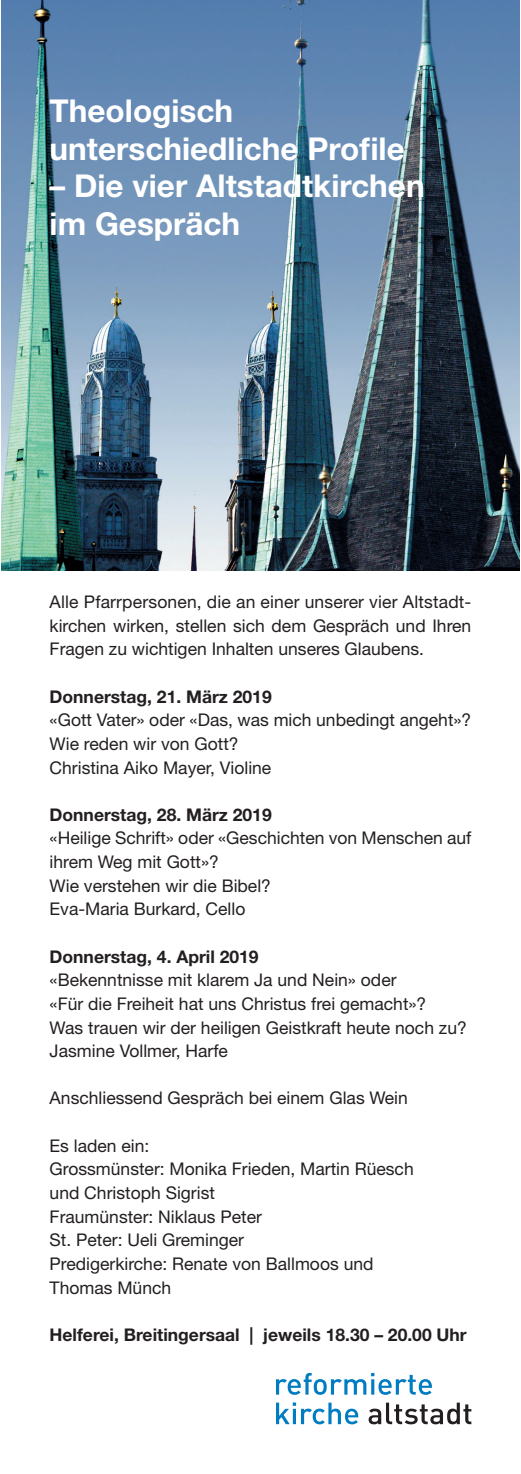
<style>
.page{position:relative;width:521px;height:1474px;background:#fff}
.page>*{position:absolute;margin:0;border:0;box-sizing:border-box;transform-origin:0 0}
.t1{font:700 31.5px/37.8px "Helvetica Neue LT Std";color:#fff}
.t2{font:17.5px/23.6px "Helvetica Neue LT Std";color:#231f20}
.t3{font:700 17.5px "Helvetica Neue LT Std";color:#231f20}
</style>
<div class="page">
<img style="left:1px;top:0;width:519px;height:570px">
<svg style="left:276px;top:1372px;width:156px;height:22px"></svg>
<svg style="left:276px;top:1402px;width:82px;height:22px"></svg>
<svg style="left:369px;top:1402px;width:102px;height:22px"></svg>
<h1 class="t1" style="left:50px;top:91px;width:357px">Theologisch unterschiedliche Profile</h1>
<h1 class="t1" style="left:50px;top:166px;width:377px">– Die vier Altstadtkirchen im Gespräch</h1>
<p class="t2" style="left:50px;top:590px;width:423px;text-align:justify">Alle Pfarrpersonen, die an einer unserer vier Altstadt&shy;kirchen wirken, stellen sich dem Gespräch und Ihren Fragen zu wichtigen Inhalten unseres Glaubens.</p>
<p class="t3" style="left:50px;top:685px;width:224px">Donnerstag, 21. März 2019</p>
<p class="t2" style="left:50px;top:708px;width:423px">«Gott Vater» oder «Das, was mich unbedingt angeht»?<br>Wie reden wir von Gott?<br>Christina Aiko Mayer, Violine</p>
<p class="t3" style="left:50px;top:803px;width:224px">Donnerstag, 28. März 2019</p>
<p class="t2" style="left:50px;top:826px;width:423px">«Heilige Schrift» oder «Geschichten von Menschen auf ihrem Weg mit Gott»?<br>Wie verstehen wir die Bibel?<br>Eva-Maria Burkard, Cello</p>
<p class="t3" style="left:50px;top:945px;width:211px">Donnerstag, 4. April 2019</p>
<p class="t2" style="left:50px;top:968px;width:419px">«Bekenntnisse mit klarem Ja und Nein» oder<br>«Für die Freiheit hat uns Christus frei gemacht»?<br>Was trauen wir der heiligen Geistkraft heute noch zu?<br>Jasmine Vollmer, Harfe</p>
<p class="t2" style="left:50px;top:1086px;width:360px">Anschliessend Gespräch bei einem Glas Wein</p>
<p class="t2" style="left:50px;top:1133px;width:366px">Es laden ein:<br>Grossmünster: Monika Frieden, Martin Rüesch und Christoph Sigrist<br>Fraumünster: Niklaus Peter<br>St. Peter: Ueli Greminger<br>Predigerkirche: Renate von Ballmoos und<br>Thomas Münch</p>
<p class="t3" style="left:50px;top:1323px;width:419px">Helferei, Breitingersaal | jeweils 18.30 – 20.00 Uhr</p>
</div>
